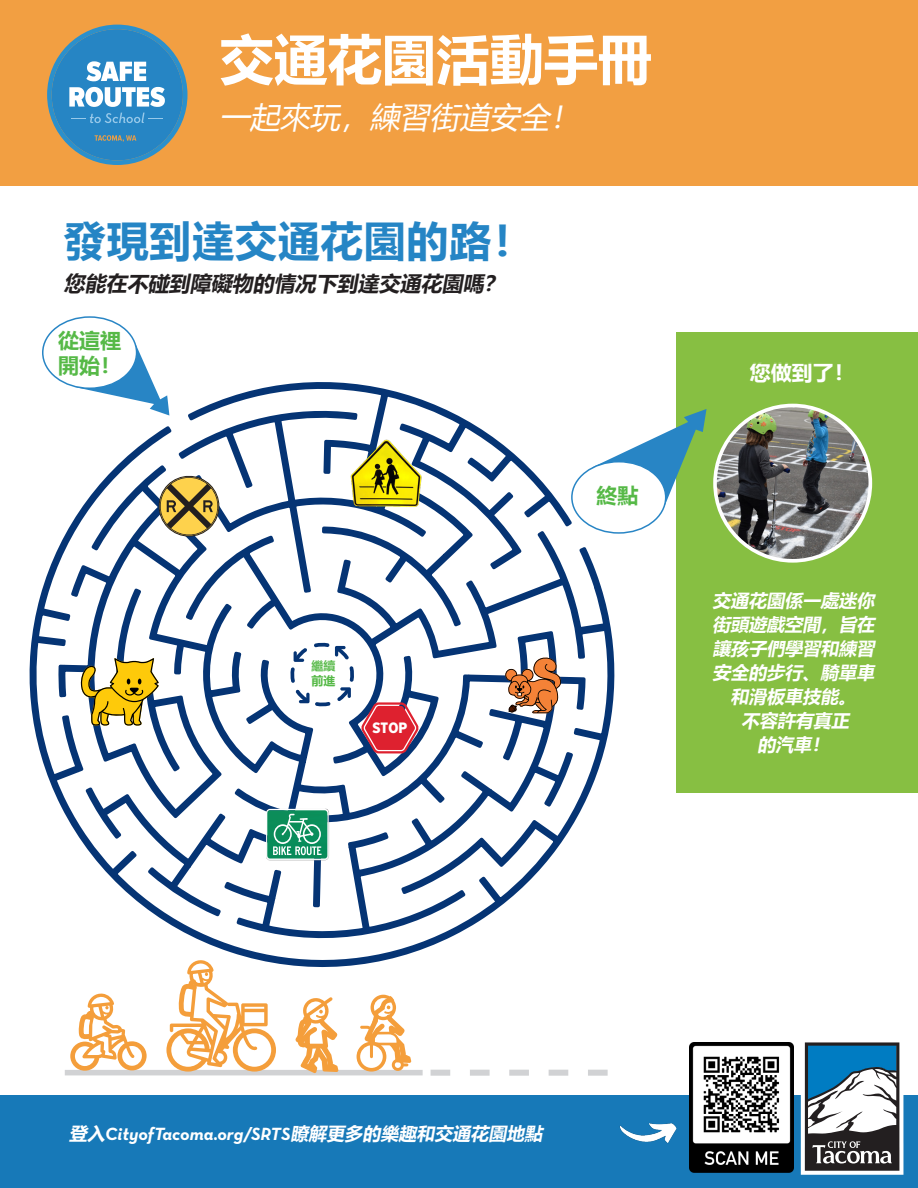
<style>
.page{position:relative;width:918px;height:1188px;background:#fff}
.page>*{position:absolute;margin:0;border:0;box-sizing:border-box;transform-origin:0 0}
.Callout{font:700 54px "Microsoft Ya Hei";color:#fff}
.t1{font:700 42px "Microsoft Ya Hei";letter-spacing:.02em;color:#2585c5}
.Callout-2{font:italic 30px "Microsoft Ya Hei";color:#fff}
.Body{font:italic 700 21px "Microsoft Ya Hei";color:#231f20}
.Body-2{font:700 21px/25.2px "Microsoft Ya Hei";color:#56b947}
.t2{font:700 21px "Microsoft Ya Hei";color:#fff}
.Callout-3{font:italic 700 18px/24px "Microsoft Ya Hei";color:#fff;text-align:center}
.Callout-4{font:italic 700 18px "Neutra Text";color:#fff}
.t3{font:15.75px "Proxima Nova Cond Extrabld";color:#fff}
.t4{font:700 12px/15px "Microsoft Ya Hei";color:#56b947}
.s1{font-family:"Microsoft Ya Hei"}
</style>
<div class="page">
<div style="left:0;top:1096px;width:918px;height:92px;background:#1779b8"></div>
<div style="left:676px;top:333px;width:242px;height:460px;background:#87bf42"></div>
<img style="left:715px;top:405px;width:155px;height:156px;border-radius:78px">
<div style="left:713px;top:404px;width:159px;height:159px;border:4px solid #fff;border-radius:50%"></div>
<svg style="left:639px;top:409px;width:68px;height:96px"></svg>
<div style="left:572px;top:462px;width:94px;height:71px;background:#fff;border-radius:50%"></div>
<svg style="left:29px;top:445px;width:610px;height:353px"></svg>
<svg style="left:57px;top:346px;width:530px;height:750px"></svg>
<svg style="left:266px;top:809px;width:63px;height:51px;background:#4aaa85"></svg>
<svg style="left:81px;top:658px;width:78px;height:68px"></svg>
<svg style="left:505px;top:657px;width:56px;height:56px"></svg>
<svg style="left:290px;top:648px;width:17px;height:35px"></svg>
<svg style="left:314px;top:643px;width:35px;height:17px"></svg>
<svg style="left:296px;top:690px;width:35px;height:17px"></svg>
<svg style="left:156px;top:473px;width:66px;height:67px"></svg>
<svg style="left:801px;top:1042px;width:102px;height:133px;background:#7a92a1"></svg>
<svg style="left:337px;top:666px;width:84px;height:89px"></svg>
<div style="left:0;top:0;width:918px;height:186px;background:#f29f42"></div>
<div style="left:65px;top:1070px;width:358px;height:5px;background:#d1d2d4"></div>
<svg style="left:431px;top:1070px;width:177px;height:6px"></svg>
<svg style="left:70px;top:959px;width:271px;height:114px"></svg>
<div style="left:357px;top:1042px;width:29px;height:30px;border:2px solid #f49e3b;border-radius:50%"></div>
<svg style="left:357px;top:992px;width:54px;height:79px"></svg>
<img style="left:620px;top:1123px;width:56px;height:20px">
<svg style="left:47px;top:25px;width:140px;height:140px"></svg>
<img style="left:349px;top:438px;width:74px;height:70px">
<img style="left:689px;top:1043px;width:105px;height:130px">
<p class="Callout" style="left:220px;top:21px;width:433px">交通花園活動手冊</p>
<p class="Callout-2" style="left:220px;top:97px;width:368px">一起來玩，練習街道安全！</p>
<p class="t1" style="left:64px;top:212px;width:472px">發現到達交通花園的路！</p>
<p class="Body" style="left:64px;top:269px;width:447px">您能在不碰到障礙物的情况下到達交通花園嗎？</p>
<p class="Body-2" style="left:58px;top:327px;width:64px">從這裡開始！</p>
<p class="t4" style="left:311px;top:658px;width:25px">繼續前進</p>
<p class="t3" style="left:372px;top:721px;width:36px">STOP</p>
<p class="Body-2" style="left:596px;top:482px;width:43px">終點</p>
<p class="t2" style="left:750px;top:358px;width:106px">您做到了！</p>
<p class="Callout-3" style="left:712px;top:588px;width:168px">交通花園係一處迷你街頭遊戲空間，旨在讓孩子們學習和練習安全的步行、騎單車和滑板車技能。</p>
<p class="Callout-3" style="left:741px;top:708px;width:114px">不容許有真正的汽車！</p>
<p class="Callout-4" style="left:69px;top:1122px;width:479px"><span class="s1">登入</span>CityofTacoma.org/SRTS<span class="s1">瞭解更多的樂趣和交通花園地點</span></p>
</div>
